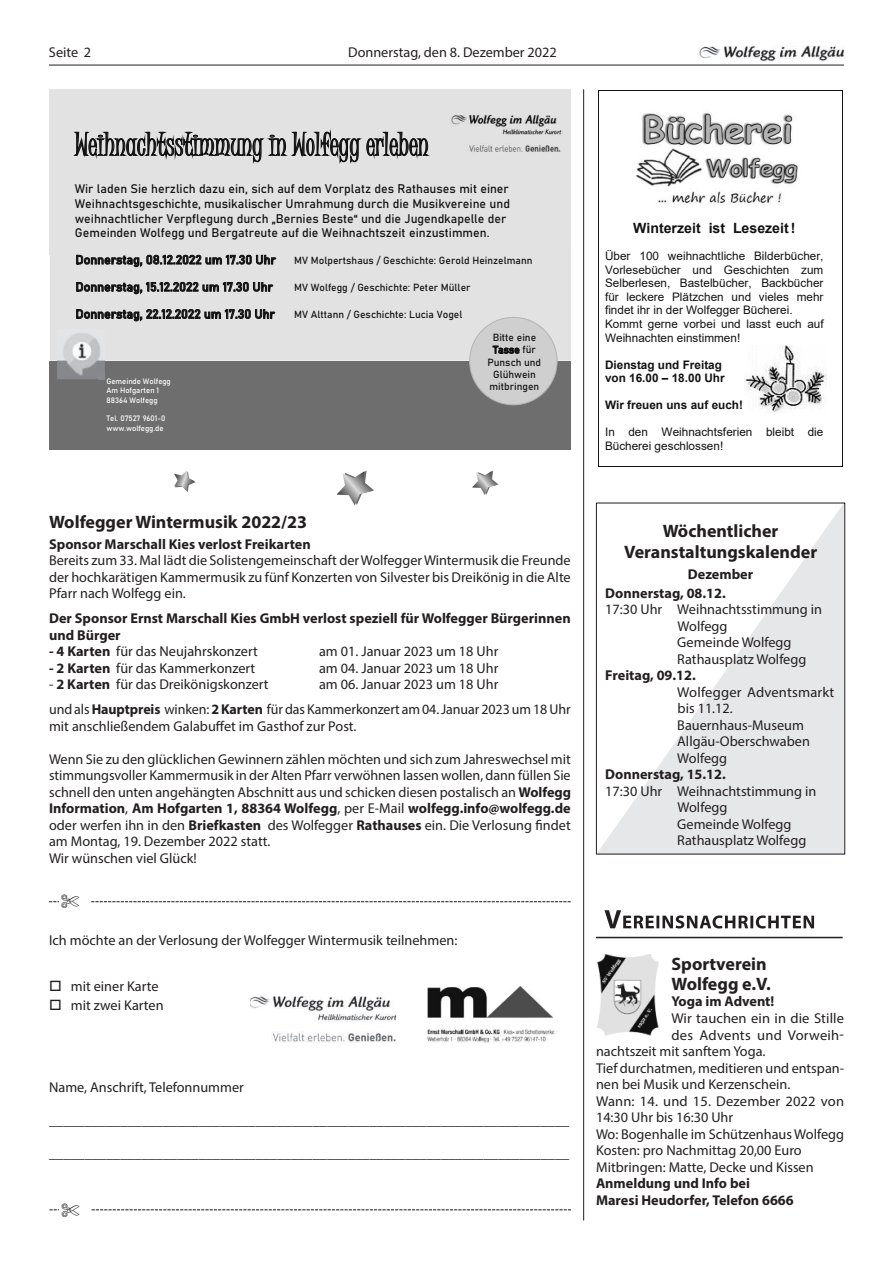
<style>
.page{position:relative;width:893px;height:1263px;background:#fff}
.page>*{position:absolute;margin:0;border:0;box-sizing:border-box;transform-origin:0 0}
.t1{font:30.9px "Juice ITC";color:#121212}
.t2{font:700 18px/20.2px "Myriad Pro";color:#231f20;text-align:center}
.t3{font:14.25px/16.5px "Myriad Pro";color:#231f20}
.t4{font:700 14.25px/16.5px "Myriad Pro";color:#231f20}
.t5{font:700 14.1px "Arial";color:#121212}
.t6{font:300 12.3px/14.9px "Bahnschrift";color:#121212}
.t7{font:11.7px/13.5px "Arial";color:#121212}
.t8{font:700 11.7px/13.5px "Arial";color:#121212}
.t9{font:300 10.2px/12.3px "Bahnschrift";color:#121212;text-align:center}
.t10{font:300 7.8px/9.3px "Bahnschrift";letter-spacing:-.005em;color:#fff}
.s1{font-weight:700}
</style>
<div class="page">
<hr style="left:49px;top:65px;width:795px;height:1px;background:#231f20">
<img style="left:698px;top:45px;width:147px;height:16px">
<hr style="left:583px;top:89px;width:1px;height:1131px;background:#231f20">
<div style="left:49px;top:89px;width:521px;height:165px;background:#e2e2e2"></div>
<svg style="left:72px;top:125px;width:360px;height:118px;background:#d2d2d2"></svg>
<div style="left:50px;top:361px;width:521px;height:88px;background:#6e6e6e"></div>
<img style="left:57px;top:330px;width:48px;height:49px">
<svg style="left:99px;top:372px;width:6px;height:7px"></svg>
<svg style="left:76px;top:251px;width:200px;height:16px;background:#a1a1a1"></svg>
<svg style="left:76px;top:278px;width:197px;height:16px;background:#a1a1a1"></svg>
<svg style="left:76px;top:305px;width:199px;height:17px;background:#a5a5a5"></svg>
<div style="left:470px;top:317px;width:87px;height:88px;background:#cfcfcf;border-radius:50%"></div>
<svg style="left:493px;top:346px;width:26px;height:8px"></svg>
<img style="left:250px;top:997px;width:146px;height:46px">
<img style="left:427px;top:987px;width:128px;height:56px">
<svg style="left:336px;top:470px;width:38px;height:36px"></svg>
<svg style="left:472px;top:470px;width:26px;height:25px"></svg>
<svg style="left:174px;top:471px;width:22px;height:21px"></svg>
<img style="left:744px;top:346px;width:83px;height:66px">
<img style="left:636px;top:112px;width:162px;height:91px">
<hr style="left:599px;top:91px;width:243px;height:1px;background:#121212">
<hr style="left:599px;top:466px;width:243px;height:1px;background:#121212">
<svg style="left:598px;top:91px;width:1px;height:376px"></svg>
<svg style="left:842px;top:91px;width:1px;height:376px"></svg>
<svg style="left:596px;top:505px;width:248px;height:350px;fill:#e6e7e9"></svg>
<hr style="left:596px;top:937px;width:247px;height:1px;background:#231f20">
<svg style="left:604px;top:910px;width:210px;height:18px"></svg>
<img style="left:597px;top:955px;width:62px;height:80px">
<svg style="left:49px;top:901px;width:522px;height:2px"></svg>
<svg style="left:49px;top:1209px;width:522px;height:2px"></svg>
<p class="t3" style="left:49px;top:44px;width:44px">Seite 2</p>
<p class="t3" style="left:348px;top:44px;width:210px">Donnerstag, den 8. Dezember 2022</p>
<h1 class="t1" style="left:75px;top:127px;width:355px">Weihnachtsstimmung in Wolfegg erleben</h1>
<p class="t6" style="left:75px;top:180px;width:437px">Wir laden Sie herzlich dazu ein, sich auf dem Vorplatz des Rathauses mit einer Weihnachtsgeschichte, musikalischer Umrahmung durch die Musikvereine und weihnachtlicher Verpflegung durch „Bernies Beste“ und die Jugendkapelle der Gemeinden Wolfegg und Bergatreute auf die Weihnachtszeit einzustimmen.</p>
<p class="t6" style="left:76px;top:251px;width:202px">Donnerstag, 08.12.2022 um 17.30 Uhr</p>
<p class="t9" style="left:294px;top:254px;width:240px">MV Molpertshaus / Geschichte: Gerold Heinzelmann</p>
<p class="t6" style="left:76px;top:279px;width:199px">Donnerstag, 15.12.2022 um 17.30 Uhr</p>
<p class="t9" style="left:294px;top:281px;width:178px">MV Wolfegg / Geschichte: Peter Müller</p>
<p class="t6" style="left:76px;top:306px;width:201px">Donnerstag, 22.12.2022 um 17.30 Uhr</p>
<p class="t9" style="left:294px;top:308px;width:170px">MV Alttann / Geschichte: Lucia Vogel</p>
<p class="t9" style="left:487px;top:331px;width:55px">Bitte eine<br>Tasse für<br>Punsch und<br>Glühwein mitbringen</p>
<p class="t10" style="left:106px;top:376px;width:66px">Gemeinde Wolfegg<br>Am Hofgarten 1<br>88364 Wolfegg</p>
<p class="t10" style="left:106px;top:413px;width:60px">Tel. 07527 9601-0 www.wolfegg.de</p>
<p class="t2" style="left:49px;top:511px;width:260px">Wolfegger Wintermusik 2022/23</p>
<p class="t4" style="left:49px;top:535px;width:263px">Sponsor Marschall Kies verlost Freikarten</p>
<p class="t3" style="left:49px;top:552px;width:523px;text-align:justify">Bereits zum 33. Mal lädt die Solistengemeinschaft der Wolfegger Wintermusik die Freunde der hochkarätigen Kammermusik zu fünf Konzerten von Silvester bis Dreikönig in die Alte Pfarr nach Wolfegg ein.</p>
<p class="t4" style="left:49px;top:610px;width:523px">Der Sponsor Ernst Marschall Kies GmbH verlost speziell für Wolfegger Bürgerinnen und Bürger</p>
<p class="t3" style="left:49px;top:643px;width:210px"><span class="s1">- 4 Karten</span> für das Neujahrskonzert</p>
<p class="t3" style="left:319px;top:643px;width:181px">am 01. Januar 2023 um 18 Uhr</p>
<p class="t3" style="left:49px;top:660px;width:208px"><span class="s1">- 2 Karten</span> für das Kammerkonzert</p>
<p class="t3" style="left:319px;top:660px;width:181px">am 04. Januar 2023 um 18 Uhr</p>
<p class="t3" style="left:49px;top:676px;width:221px">- <span class="s1">2 Karten</span> für das Dreikönigskonzert</p>
<p class="t3" style="left:49px;top:672px;width:523px;line-height:25px;text-indent:270px">am 06. Januar 2023 um 18 Uhr<br>und als <span class="s1">Hauptpreis</span> winken: <span class="s1">2 Karten</span> für das Kammerkonzert am 04. Januar 2023 um 18 Uhr</p>
<p class="t3" style="left:49px;top:717px;width:309px">mit anschließendem Galabuffet im Gasthof zur Post.</p>
<p class="t3" style="left:49px;top:750px;width:523px">Wenn Sie zu den glücklichen Gewinnern zählen möchten und sich zum Jahreswechsel mit stimmungsvoller Kammermusik in der Alten Pfarr verwöhnen lassen wollen, dann füllen Sie schnell den unten angehängten Abschnitt aus und schicken diesen postalisch an <span class="s1">Wolfegg Information</span>, <span class="s1">Am Hofgarten 1, 88364 Wolfegg</span>, per E-Mail <span class="s1">wolfegg.info@wolfegg.de </span>oder werfen ihn in den <span class="s1">Briefkasten</span> des Wolfegger <span class="s1">Rathauses</span> ein. Die Verlosung findet am Montag, 19. Dezember 2022 statt.<br>Wir wünschen viel Glück!</p>
<p class="t5" style="left:633px;top:218px;width:164px">Winterzeit ist Lesezeit!</p>
<p class="t7" style="left:605px;top:249px;width:220px">Über 100 weihnachtliche Bilderbücher, Vorlesebücher und Geschichten zum Selberlesen, Bastelbücher, Backbücher für leckere Plätzchen und vieles mehr findet ihr in der Wolfegger Bücherei.<br>Kommt gerne vorbei und lasst euch auf Weihnachten einstimmen!</p>
<p class="t8" style="left:605px;top:358px;width:121px">Dienstag und Freitag von 16.00 – 18.00 Uhr</p>
<p class="t8" style="left:605px;top:399px;width:139px">Wir freuen uns auf euch!</p>
<p class="t7" style="left:605px;top:425px;width:220px">In den Weihnachtsferien bleibt die<br>Bücherei geschlossen!</p>
<p class="t2" style="left:624px;top:521px;width:195px">Wöchentlicher<br>Veranstaltungskalender</p>
<p class="t4" style="left:605px;top:565px;width:149px;line-height:18.3px;text-indent:83px">Dezember<br>Donnerstag, 08.12.</p>
<p class="t3" style="left:677px;top:601px;width:146px;text-indent:-72px">17:30 Uhr Weihnachtsstimmung in<br>Wolfegg<br>Gemeinde Wolfegg<br>Rathausplatz Wolfegg</p>
<p class="t4" style="left:605px;top:667px;width:92px">Freitag, 09.12.</p>
<p class="t3" style="left:677px;top:683px;width:159px">Wolfegger Adventsmarkt bis 11.12.<br>Bauernhaus-Museum<br>Allgäu-Oberschwaben<br>Wolfegg</p>
<p class="t4" style="left:605px;top:766px;width:122px">Donnerstag, 15.12.</p>
<p class="t3" style="left:677px;top:782px;width:141px;text-indent:-72px">17:30 Uhr Weihnachtstimmung in<br>Wolfegg<br>Gemeinde Wolfegg<br>Rathausplatz Wolfegg</p>
<p class="t3" style="left:49px;top:932px;width:410px">Ich möchte an der Verlosung der Wolfegger Wintermusik teilnehmen:</p>
<p class="t3" style="left:49px;top:978px;width:111px">□ mit einer Karte</p>
<p class="t3" style="left:49px;top:997px;width:116px">□ mit zwei Karten</p>
<p class="t3" style="left:49px;top:1079px;width:196px">Name, Anschrift, Telefonnummer</p>
<p class="t3" style="left:49px;top:1112px;width:522px">_________________________________________________________________________</p>
<p class="t3" style="left:49px;top:1145px;width:522px">_________________________________________________________________________</p>
<p class="t2" style="left:671px;top:953px;width:101px;text-align:left">Sportverein<br>Wolfegg e.V.</p>
<p class="t4" style="left:671px;top:993px;width:104px">Yoga im Advent!</p>
<p class="t3" style="left:671px;top:1010px;width:174px">Wir tauchen ein in die Stille</p>
<p class="t3" style="left:671px;top:1026px;width:174px">des Advents und Vorweih-</p>
<p class="t3" style="left:596px;top:1043px;width:171px">nachtszeit mit sanftem Yoga.</p>
<p class="t3" style="left:596px;top:1059px;width:250px">Tief durchatmen, meditieren und entspan-</p>
<p class="t3" style="left:596px;top:1076px;width:196px">nen bei Musik und Kerzenschein.</p>
<p class="t3" style="left:596px;top:1092px;width:250px">Wann: 14. und 15. Dezember 2022 von</p>
<p class="t3" style="left:596px;top:1109px;width:139px">14:30 Uhr bis 16:30 Uhr</p>
<p class="t3" style="left:596px;top:1125px;width:250px">Wo: Bogenhalle im Schützenhaus Wolfegg</p>
<p class="t3" style="left:596px;top:1142px;width:207px">Kosten: pro Nachmittag 20,00 Euro</p>
<p class="t3" style="left:596px;top:1158px;width:219px">Mitbringen: Matte, Decke und Kissen</p>
<p class="t4" style="left:596px;top:1174px;width:199px">Anmeldung und Info bei<br>Maresi Heudorfer, Telefon 6666</p>
</div>
